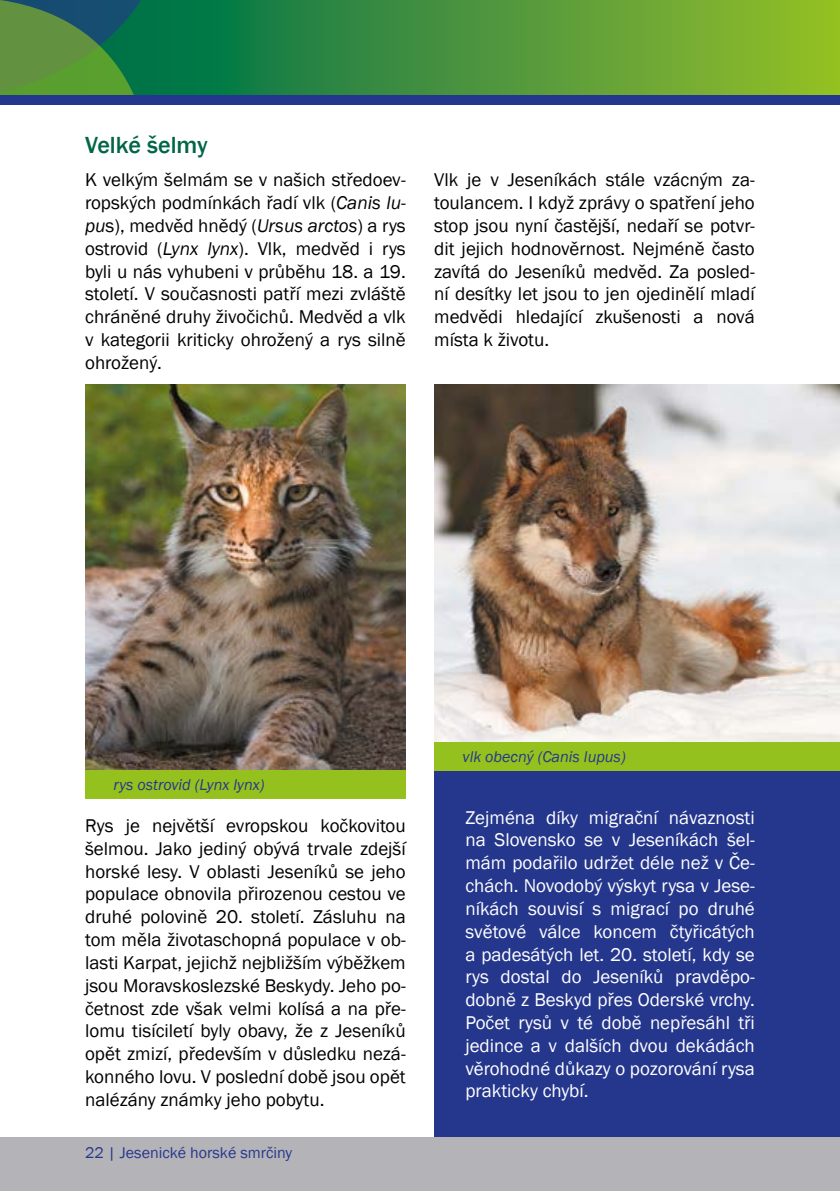
<style>
.page{position:relative;width:840px;height:1191px;background:#fff}
.page>*{position:absolute;margin:0;border:0;box-sizing:border-box;transform-origin:0 0}
.t1{font:500 24px "Franklin Gothic";color:#006647}
.t2{font:19px/22.8px "Franklin Gothic";color:#000;text-align:justify}
.t3{font:19px/22.8px "Franklin Gothic";color:#fff;text-align:justify}
.t4{font:italic 16px "Franklin Gothic";color:#25378d}
.t5{font:16px "Franklin Gothic";color:#25378d}
.s1{font-style:italic}
</style>
<div class="page">
<svg style="left:173px;top:0;width:666px;height:95px;background:#4e983a"></svg>
<div style="left:0;top:95px;width:839px;height:10px;background:#25378d"></div>
<div style="left:0;top:1137px;width:839px;height:54px;background:#b4b3b7"></div>
<svg style="left:0;top:0;width:173px;height:95px;background:#367f46"></svg>
<img style="left:85px;top:384px;width:320px;height:386px">
<div style="left:85px;top:770px;width:320px;height:29px;background:#95c11f"></div>
<img style="left:434px;top:384px;width:405px;height:358px">
<div style="left:434px;top:770px;width:405px;height:367px;background:#25378d"></div>
<div style="left:434px;top:742px;width:405px;height:28px;background:#95c11f"></div>
<p class="t1" style="left:85px;top:130px;width:124px">Velké šelmy</p>
<p class="t2" style="left:85px;top:169px;width:322px">K velkým šelmám se v našich středoev&shy;ropských podmínkách řadí vlk (<span class="s1">Canis lu&shy;pu</span>s), medvěd hnědý (<span class="s1">Ursus arctos</span>) a rys ostrovid (<span class="s1">Lynx lynx</span>). Vlk, medvěd i rys byli u nás vyhubeni v průběhu 18. a 19. století. V současnosti patří mezi zvláště chráněné druhy živočichů. Medvěd a vlk v kategorii kriticky ohrožený a rys silně ohrožený.</p>
<p class="t2" style="left:434px;top:169px;width:322px">Vlk je v Jeseníkách stále vzácným za&shy;toulancem. I když zprávy o spatření jeho stop jsou nyní častější, nedaří se potvr&shy;dit jejich hodnověrnost. Nejméně často zavítá do Jeseníků medvěd. Za posled&shy;ní desítky let jsou to jen ojedinělí mladí medvědi hledající zkušenosti a nová místa k životu.</p>
<p class="t4" style="left:113px;top:775px;width:152px">rys ostrovid (Lynx lynx)</p>
<p class="t2" style="left:85px;top:814px;width:322px">Rys je největší evropskou kočkovitou šelmou. Jako jediný obývá trvale zdejší horské lesy. V oblasti Jeseníků se jeho populace obnovila přirozenou cestou ve druhé polovině 20. století. Zásluhu na tom měla životaschopná populace v ob&shy;lasti Karpat, jejichž nejbližším výběžkem jsou Moravskoslezské Beskydy. Jeho po&shy;četnost zde však velmi kolísá a na pře&shy;lomu tisíciletí byly obavy, že z Jeseníků opět zmizí, především v důsledku nezá&shy;konného lovu. V poslední době jsou opět nalézány známky jeho pobytu.</p>
<p class="t5" style="left:85px;top:1143px;width:208px">22 | Jesenické horské smrčiny</p>
<p class="t4" style="left:462px;top:746px;width:164px">vlk obecný (Canis lupus)</p>
<p class="t3" style="left:465px;top:806px;width:291px">Zejména díky migrační návaznosti na Slovensko se v Jeseníkách šel&shy;mám podařilo udržet déle než v Če&shy;chách. Novodobý výskyt rysa v Jese&shy;níkách souvisí s migrací po druhé světové válce koncem čtyřicátých a padesátých let. 20. století, kdy se rys dostal do Jeseníků pravděpo&shy;dobně z Beskyd přes Oderské vrchy.<br>Počet rysů v té době nepřesáhl tři jedince a v dalších dvou dekádách věrohodné důkazy o pozorování rysa prakticky chybí.</p>
</div>
